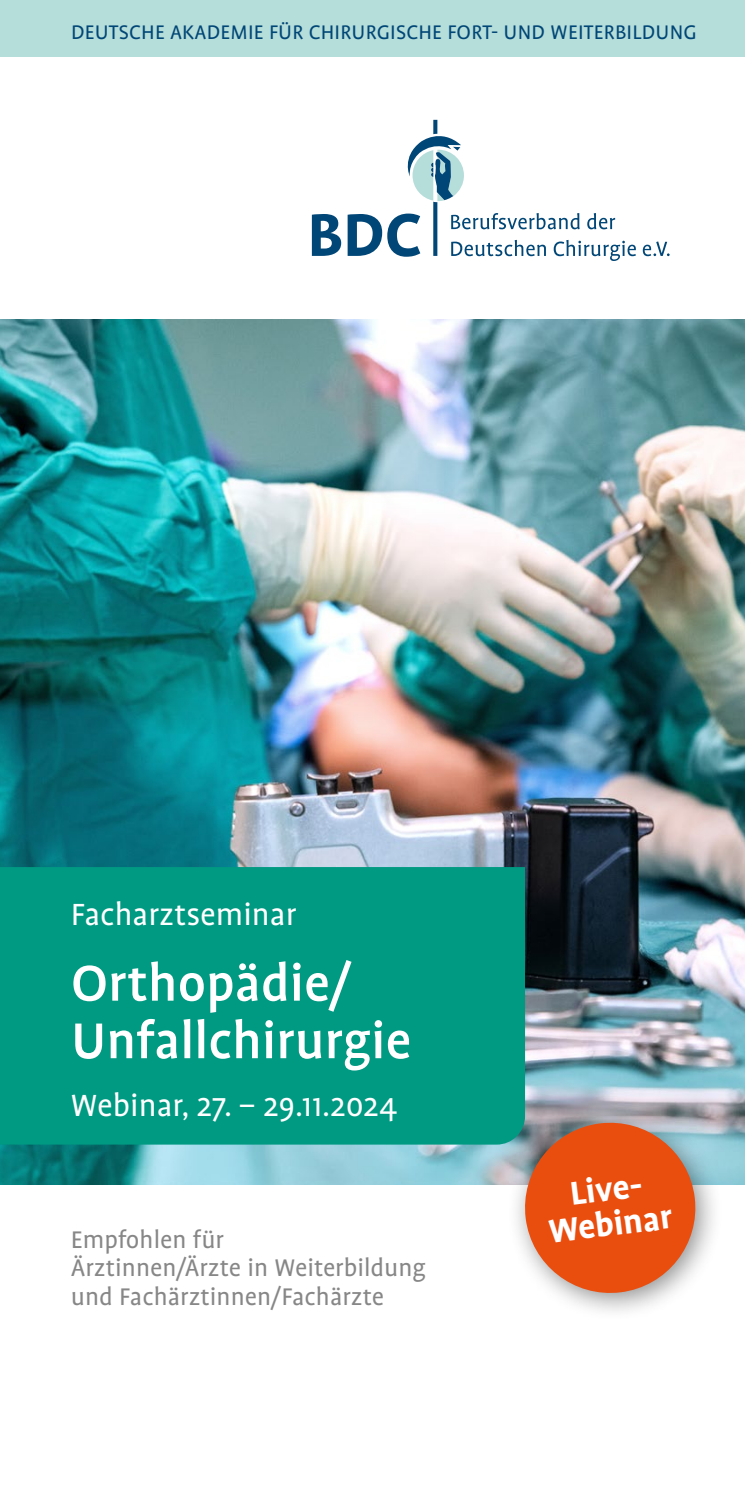
<style>
.page{position:relative;width:745px;height:1489px;background:#fff}
.page>*{position:absolute;margin:0;border:0;box-sizing:border-box;transform-origin:0 0}
.Titel_Seminartitel{font:500 57.5px/57.5px "Profile Pro";color:#fff}
.t1{font:700 37.5px/35px "Profile Pro";color:#fff;text-align:center}
.titel_Stadt_datum{font:35px "Profile Pro";color:#fff}
.Titel_SUB{font:27.5px/28.2px "Profile Pro";color:#878787}
.t2{font:22.5px "Profile Pro";letter-spacing:.01em;color:#004676}
</style>
<div class="page">
<img style="left:0;top:319px;width:744px;height:864px">
<div style="left:0;top:0;width:744px;height:57px;background:#b5ddda"></div>
<div style="left:0;top:867px;width:524px;height:277px;background:#009982"></div>
<svg style="left:312px;top:120px;width:357px;height:141px"></svg>
<div style="left:506px;top:1104px;width:217px;height:217px;background:#000;opacity:.44"></div>
<svg style="left:519px;top:1117px;width:181px;height:180px;background:#da7146"></svg>
<p class="t2" style="left:71px;top:20px;width:626px">DEUTSCHE AKADEMIE FÜR CHIRURGISCHE FORT- UND WEITERBILDUNG</p>
<p class="titel_Stadt_datum" style="left:71px;top:895px;width:227px">Facharztseminar</p>
<p class="Titel_Seminartitel" style="left:71px;top:955px;width:341px">Orthopädie/<br>Unfallchirurgie</p>
<p class="titel_Stadt_datum" style="left:71px;top:1085px;width:327px">Webinar, 27. – 29.11.2024</p>
<p class="Titel_SUB" style="left:71px;top:1226px;width:356px">Empfohlen für<br>Ärztinnen/Ärzte in Weiterbildung und Fachärztinnen/Fachärzte</p>
<p class="t1" style="left:542px;top:1180px;width:125px;rotate:-7deg">Live-<br>Webinar</p>
</div>
